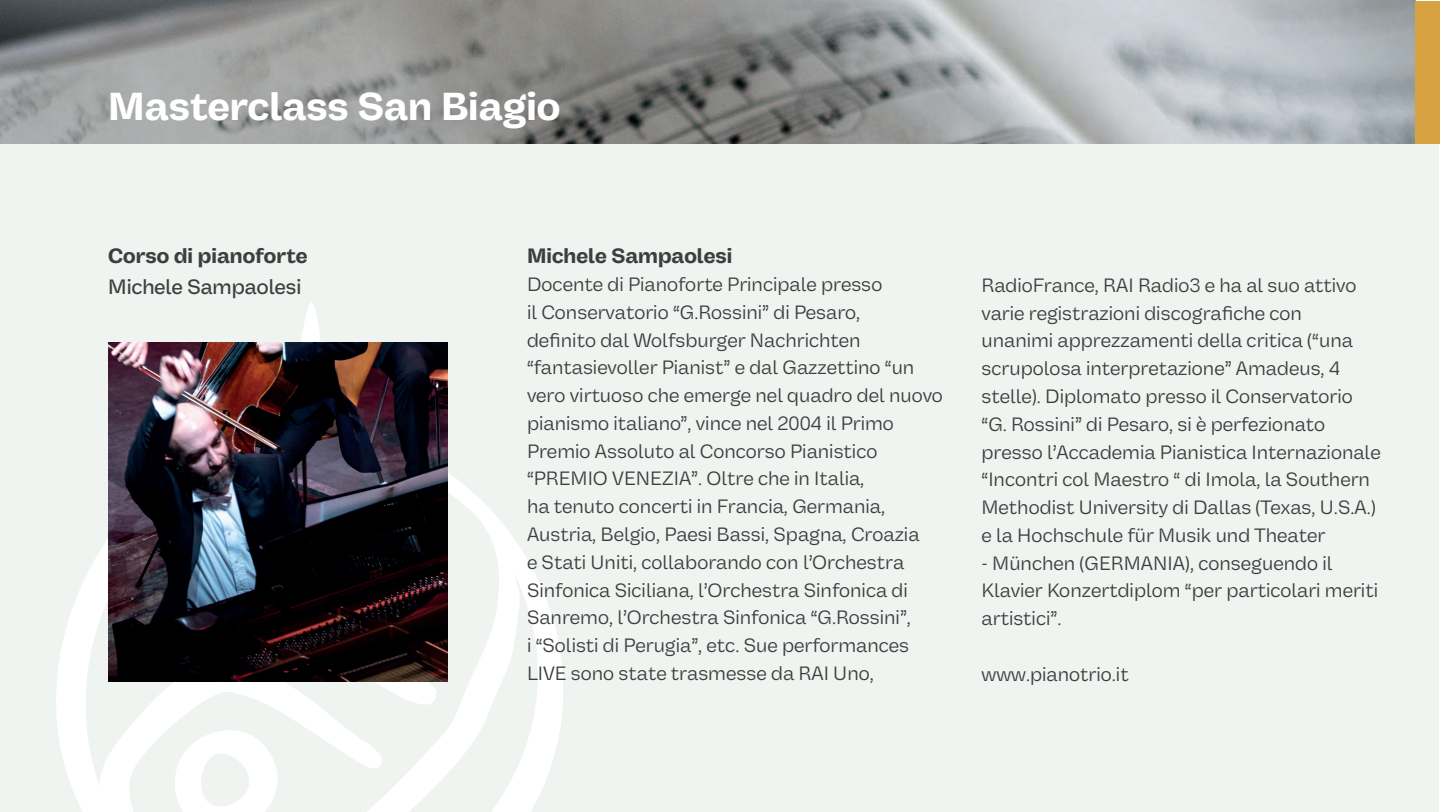
<style>
.page{position:relative;width:1440px;height:812px;background:#fff}
.page>*{position:absolute;margin:0;border:0;box-sizing:border-box;transform-origin:0 0}
.t1{font:700 39.45px "Vastago Grotesk";color:#fff}
.t2{font:700 21px "Vastago Grotesk";color:#3e3e3f}
.t3{font:500 21px "Vastago Grotesk";color:#3e3e3f}
.t4{font:19.5px/27.8px "Vastago Grotesk";color:#3e3e3f}
</style>
<div class="page">
<div style="left:0;top:1px;width:1439px;height:810px;background:#eff4f0"></div>
<svg style="left:56px;top:302px;width:507px;height:509px"></svg>
<img style="left:0;top:1px;width:1415px;height:142px">
<div style="left:1415px;top:1px;width:24px;height:142px;background:#d7a342"></div>
<img style="left:108px;top:342px;width:339px;height:339px">
<h1 class="t1" style="left:108px;top:83px;width:454px">Masterclass San Biagio</h1>
<p class="t2" style="left:108px;top:243px;width:201px">Corso di pianoforte</p>
<p class="t3" style="left:108px;top:274px;width:195px">Michele Sampaolesi</p>
<p class="t2" style="left:527px;top:243px;width:207px">Michele Sampaolesi</p>
<p class="t4" style="left:527px;top:270px;width:417px">Docente di Pianoforte Principale presso<br>il Conservatorio “G.Rossini” di Pesaro,<br>definito dal Wolfsburger Nachrichten “fantasievoller Pianist” e dal Gazzettino “un vero virtuoso che emerge nel quadro del nuovo pianismo italiano”, vince nel 2004 il Primo Premio Assoluto al Concorso Pianistico “PREMIO VENEZIA”. Oltre che in Italia,<br>ha tenuto concerti in Francia, Germania, Austria, Belgio, Paesi Bassi, Spagna, Croazia<br>e Stati Uniti, collaborando con l’Orchestra Sinfonica Siciliana, l’Orchestra Sinfonica di Sanremo, l’Orchestra Sinfonica “G.Rossini”,<br>i “Solisti di Perugia”, etc. Sue performances LIVE sono state trasmesse da RAI Uno,</p>
<p class="t4" style="left:981px;top:271px;width:400px">RadioFrance, RAI Radio3 e ha al suo attivo varie registrazioni discografiche con<br>unanimi apprezzamenti della critica (“una scrupolosa interpretazione” Amadeus, 4 stelle). Diplomato presso il Conservatorio “G. Rossini” di Pesaro, si è perfezionato presso l’Accademia Pianistica Internazionale “Incontri col Maestro “ di Imola, la Southern Methodist University di Dallas (Texas, U.S.A.) e la Hochschule für Musik und Theater</p>
<p class="t4" style="left:981px;top:548px;width:398px">- München (GERMANIA), conseguendo il<br>Klavier Konzertdiplom “per particolari meriti artistici”.</p>
<p class="t4" style="left:981px;top:659px;width:149px">www.pianotrio.it</p>
</div>
